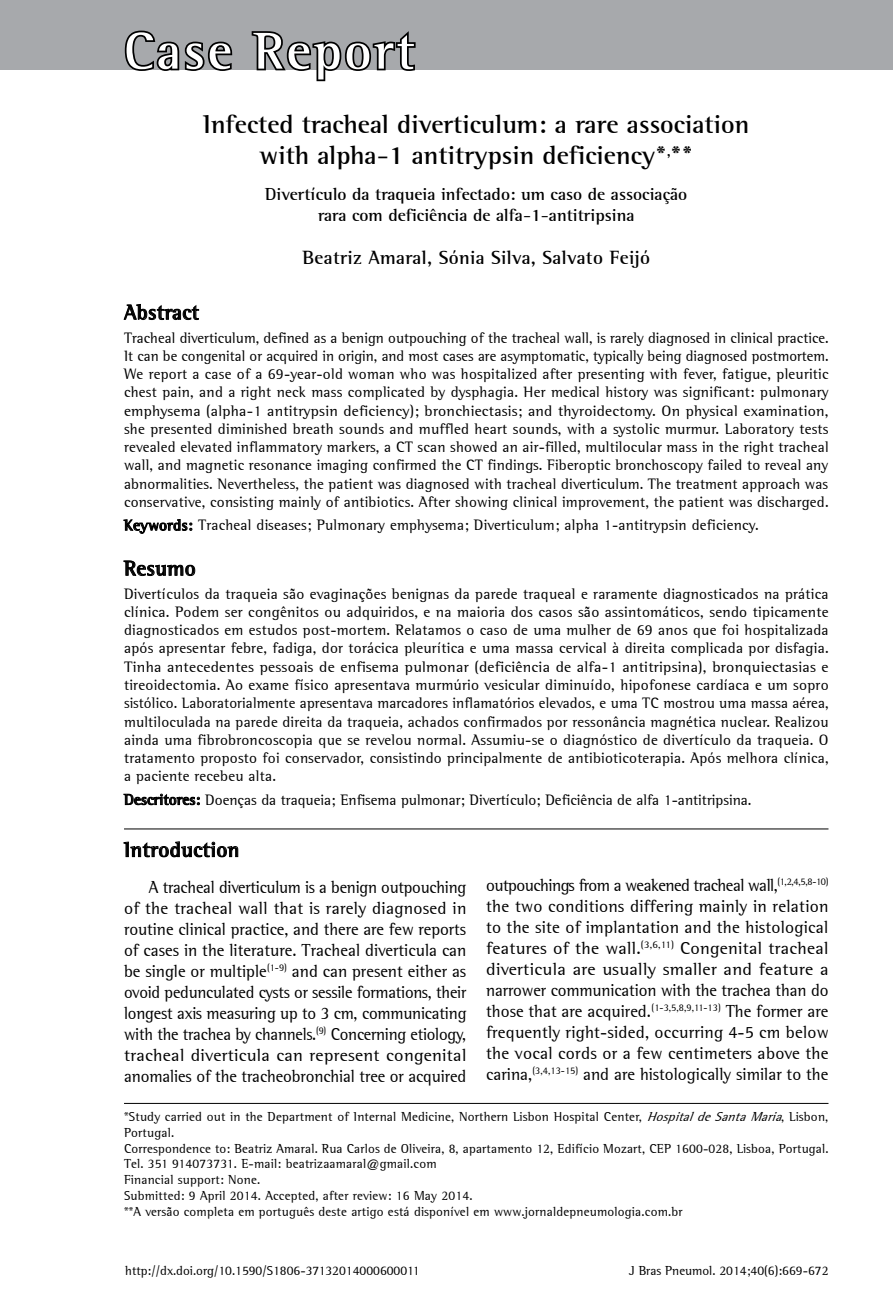
<style>
.page{position:relative;width:893px;height:1315px;background:#fff}
.page>*{position:absolute;margin:0;border:0;box-sizing:border-box;transform-origin:0 0}
.t1{font:700 52.5px "Libre Semi Serif S Si";letter-spacing:.05em;color:#fff}
.t2{font:700 26.25px/31.5px "Libre Semi Serif S Si";color:#000;text-align:center}
.t3{font:700 21px "Libre Semi Serif S Si";letter-spacing:.015em;color:#000}
.t4{font:700 19.25px "Libre Semi Serif S Si";letter-spacing:.015em;color:#000}
.t5{font:17.5px/21px "Libre Semi Serif S Si";letter-spacing:-.005em;color:#000;text-align:justify}
.t6{font:17.5px/21px "Libre Semi Serif S Si";letter-spacing:-.005em;color:#000;text-align:justify;scale:.96 1}
.t7{font:700 17.5px/21px "Libre Semi Serif S Si";color:#000;text-align:center}
.t8{font:15.22px/18.2px "Libre Semi Serif S Si";letter-spacing:.015em;color:#000;text-align:justify}
.t9{font:13.12px/15.8px "Libre Semi Serif S Si";letter-spacing:.015em;color:#000}
.s1{font-weight:700}
.s2{font-style:italic}
</style>
<div class="page">
<div style="left:0;top:0;width:893px;height:70px;background:#a7a9ac"></div>
<hr style="left:124px;top:828px;width:704px;height:1px;background:#000">
<svg style="left:124px;top:304px;width:75px;height:16px"></svg>
<svg style="left:124px;top:519px;width:68px;height:14px"></svg>
<svg style="left:124px;top:561px;width:71px;height:15px"></svg>
<svg style="left:124px;top:794px;width:76px;height:11px"></svg>
<hr style="left:124px;top:1103px;width:704px;height:1px;background:#000">
<svg style="left:124px;top:841px;width:114px;height:16px"></svg>
<svg style="left:124px;top:30px;width:109px;height:41px"></svg>
<svg style="left:251px;top:31px;width:165px;height:51px"></svg>
<h1 class="t1" style="left:124px;top:19px;width:292px">Case Report</h1>
<h2 class="t2" style="left:203px;top:108px;width:548px">Infected tracheal diverticulum: a rare association with alpha-1 antitrypsin deficiency*<sup>,</sup>**</h2>
<p class="t7" style="left:265px;top:184px;width:424px">Divertículo da traqueia infectado: um caso de associação rara com deficiência de alfa-1-antitripsina</p>
<p class="t4" style="left:303px;top:246px;width:349px">Beatriz Amaral, Sónia Silva, Salvato Feijó</p>
<h3 class="t3" style="left:124px;top:299px;width:77px">Abstract</h3>
<p class="t8" style="left:124px;top:328px;width:706px">Tracheal diverticulum, defined as a benign outpouching of the tracheal wall, is rarely diagnosed in clinical practice.<br>It can be congenital or acquired in origin, and most cases are asymptomatic, typically being diagnosed postmortem.<br>We report a case of a 69-year-old woman who was hospitalized after presenting with fever, fatigue, pleuritic chest pain, and a right neck mass complicated by dysphagia. Her medical history was significant: pulmonary emphysema (alpha-1 antitrypsin deficiency); bronchiectasis; and thyroidectomy. On physical examination, she presented diminished breath sounds and muffled heart sounds, with a systolic murmur. Laboratory tests revealed elevated inflammatory markers, a CT scan showed an air-filled, multilocular mass in the right tracheal wall, and magnetic resonance imaging confirmed the CT findings. Fiberoptic bronchoscopy failed to reveal any abnormalities. Nevertheless, the patient was diagnosed with tracheal diverticulum. The treatment approach was conservative, consisting mainly of antibiotics. After showing clinical improvement, the patient was discharged.</p>
<p class="t8" style="left:124px;top:516px;width:636px"><span class="s1">Keywords:</span> Tracheal diseases; Pulmonary emphysema; Diverticulum; alpha 1-antitrypsin deficiency.</p>
<h3 class="t3" style="left:124px;top:555px;width:73px">Resumo</h3>
<p class="t8" style="left:124px;top:584px;width:706px">Divertículos da traqueia são evaginações benignas da parede traqueal e raramente diagnosticados na prática clínica. Podem ser congênitos ou adquiridos, e na maioria dos casos são assintomáticos, sendo tipicamente diagnosticados em estudos post-mortem. Relatamos o caso de uma mulher de 69 anos que foi hospitalizada após apresentar febre, fadiga, dor torácica pleurítica e uma massa cervical à direita complicada por disfagia.<br>Tinha antecedentes pessoais de enfisema pulmonar (deficiência de alfa-1 antitripsina), bronquiectasias e tireoidectomia. Ao exame físico apresentava murmúrio vesicular diminuído, hipofonese cardíaca e um sopro sistólico. Laboratorialmente apresentava marcadores inflamatórios elevados, e uma TC mostrou uma massa aérea, multiloculada na parede direita da traqueia, achados confirmados por ressonância magnética nuclear. Realizou ainda uma fibrobroncoscopia que se revelou normal. Assumiu-se o diagnóstico de divertículo da traqueia. O tratamento proposto foi conservador, consistindo principalmente de antibioticoterapia. Após melhora clínica, a paciente recebeu alta.</p>
<p class="t8" style="left:124px;top:790px;width:629px"><span class="s1">Descritores:</span> Doenças da traqueia; Enfisema pulmonar; Divertículo; Deficiência de alfa 1-antitripsina.</p>
<h3 class="t3" style="left:124px;top:837px;width:117px">Introduction</h3>
<p class="t6" style="left:124px;top:876px;width:358px;text-indent:25px">A tracheal diverticulum is a benign outpouching of the tracheal wall that is rarely diagnosed in routine clinical practice, and there are few reports of cases in the literature. Tracheal diverticula can be single or multiple<sup>(1-9)</sup> and can present either as ovoid pedunculated cysts or sessile formations, their longest axis measuring up to 3 cm, communicating with the trachea by channels.<sup>(9)</sup> Concerning etiology, tracheal diverticula can represent congenital anomalies of the tracheobronchial tree or acquired</p>
<p class="t5" style="left:486px;top:874px;width:344px">outpouchings from a weakened tracheal wall,<sup>(1,2,4,5,8-10) </sup>the two conditions differing mainly in relation to the site of implantation and the histological features of the wall.<sup>(3,6,11)</sup> Congenital tracheal diverticula are usually smaller and feature a narrower communication with the trachea than do those that are acquired.<sup>(1-3,5,8,9,11-13)</sup> The former are frequently right-sided, occurring 4-5 cm below the vocal cords or a few centimeters above the carina,<sup>(3,4,13-15)</sup> and are histologically similar to the</p>
<p class="t9" style="left:124px;top:1108px;width:706px">*Study carried out in the Department of Internal Medicine, Northern Lisbon Hospital Center, <span class="s2">HospitaldeSantaMaria</span>, Lisbon, Portugal.<br>Correspondence to: Beatriz Amaral. Rua Carlos de Oliveira, 8, apartamento 12, Edifício Mozart, CEP 1600-028, Lisboa, Portugal.<br>Tel. 351 914073731. E-mail: beatrizaamaral@gmail.com<br>Financial support: None.<br>Submitted: 9 April 2014. Accepted, after review: 16 May 2014.<br>**A versão completa em português deste artigo está disponível em www.jornaldepneumologia.com.br</p>
<p class="t9" style="left:125px;top:1263px;width:296px">http://dx.doi.org/10.1590/S1806-37132014000600011</p>
<p class="t9" style="left:629px;top:1263px;width:201px">J Bras Pneumol. 2014;40(6):669-672</p>
</div>
